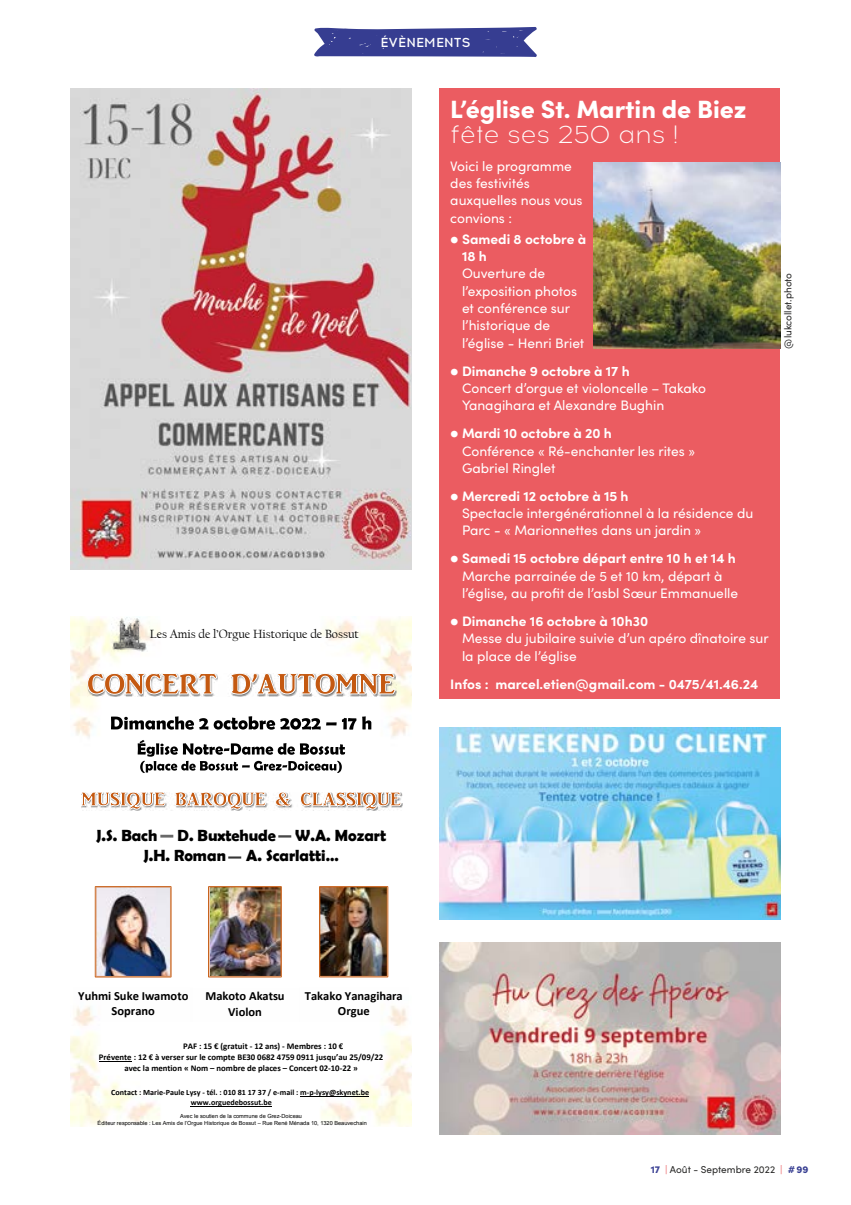
<style>
.page{position:relative;width:851px;height:1205px;background:#fff}
.page>*{position:absolute;margin:0;border:0;box-sizing:border-box;transform-origin:0 0}
.t1{font:900 25px "Sofia Pro";color:#fff}
.t2{font:300 25px "Acrom";color:#fff}
.t3{font:700 16.25px/20.8px "Berlin Sans FB Demi";color:#000;text-align:center}
.t4{font:13.75px/17.4px "Sofia Pro";color:#fff}
.t5{font:700 13.75px/17.4px "Sofia Pro";color:#fff}
.t6{font:500 13px "Acrom";letter-spacing:.01em;color:#fff}
.t7{font:700 12.5px/15.4px "Calibri";color:#000;text-align:center}
.t8{font:12.5px "Californian FB";color:#000}
.t9{font:10px "Sofia Pro";color:#282827}
.t10{font:700 8.75px "Calibri";color:#000}
.t11{font:700 8.12px/9.9px "Calibri";color:#000}
.t12{font:5.62px/6.5px "Arial";letter-spacing:.005em;color:#000}
.s1{font-weight:400;font-size:11.25px}
.s2{font-size:11.25px}
.s3{font-weight:700}
.s4{font-weight:900;color:#3e4496}
.s5{color:#ec6669}
.s6{font-weight:900;color:#363d91}
</style>
<div class="page">
<svg style="left:314px;top:27px;width:223px;height:30px;background:#4c529d"></svg>
<img style="left:439px;top:942px;width:341px;height:192px">
<img style="left:71px;top:89px;width:340px;height:481px">
<div style="left:439px;top:89px;width:341px;height:610px;background:#eb5c61"></div>
<img style="left:593px;top:162px;width:187px;height:186px">
<img style="left:71px;top:616px;width:340px;height:510px">
<img style="left:111px;top:618px;width:36px;height:33px">
<div style="left:166px;top:610px;width:146px;height:16px;background:#fff"></div>
<svg style="left:111px;top:716px;width:97px;height:14px"></svg>
<svg style="left:231px;top:716px;width:105px;height:14px"></svg>
<svg style="left:342px;top:716px;width:29px;height:13px"></svg>
<svg style="left:138px;top:740px;width:204px;height:33px"></svg>
<hr style="left:99px;top:1061px;width:33px;height:1px;background:#000">
<hr style="left:300px;top:1096px;width:69px;height:1px;background:#000">
<hr style="left:191px;top:1106px;width:81px;height:1px;background:#000">
<img style="left:88px;top:673px;width:308px;height:23px">
<svg style="left:87px;top:673px;width:308px;height:22px"></svg>
<svg style="left:81px;top:791px;width:320px;height:19px"></svg>
<svg style="left:278px;top:835px;width:13px;height:3px"></svg>
<svg style="left:228px;top:856px;width:13px;height:3px"></svg>
<svg style="left:160px;top:835px;width:13px;height:3px"></svg>
<img style="left:208px;top:886px;width:74px;height:91px">
<div style="left:190px;top:986px;width:110px;height:38px;background:#fff"></div>
<img style="left:300px;top:988px;width:108px;height:34px">
<img style="left:319px;top:886px;width:69px;height:91px">
<img style="left:74px;top:988px;width:116px;height:33px">
<img style="left:95px;top:886px;width:76px;height:91px">
<img style="left:439px;top:728px;width:341px;height:191px">
<p class="t8" style="left:150px;top:626px;width:210px">Les Amis de l’Orgue Historique de Bossut</p>
<p class="t6" style="left:380px;top:33px;width:92px">ÉVÈNEMENTS</p>
<h1 class="t1" style="left:450px;top:90px;width:298px">L’église St. Martin de Biez</h1>
<h1 class="t2" style="left:450px;top:119px;width:229px">fête ses 250 ans !</h1>
<p class="t4" style="left:450px;top:156px;width:134px">Voici le programme des festivités auxquelles nous vous convions :</p>
<p class="t5" style="left:462px;top:229px;width:126px;text-indent:-12px"><span class="s1">⬤</span> Samedi 8 octobre à<br>18 h</p>
<p class="t4" style="left:462px;top:264px;width:124px">Ouverture de l’exposition photos et conférence sur l’historique de l’église - Henri Briet</p>
<p class="t4" style="left:462px;top:361px;width:246px;text-indent:-12px"><span class="s2">⬤</span> <span class="s3">Dimanche 9 octobre à 17 h<br></span>Concert d’orgue et violoncelle – Takako<br>Yanagihara et Alexandre Bughin</p>
<p class="t4" style="left:462px;top:424px;width:234px;text-indent:-12px"><span class="s2">⬤</span> <span class="s3">Mardi 10 octobre à 20 h<br></span>Conférence « Ré-enchanter les rites »<br>Gabriel Ringlet</p>
<p class="t4" style="left:462px;top:486px;width:293px;text-indent:-12px"><span class="s2">⬤</span> <span class="s3">Mercredi 12 octobre à 15 h<br></span>Spectacle intergénérationnel à la résidence du<br>Parc - « Marionnettes dans un jardin »</p>
<p class="t4" style="left:462px;top:549px;width:278px;text-indent:-12px"><span class="s2">⬤</span> <span class="s3">Samedi 15 octobre départ entre 10 h et 14 h<br></span>Marche parrainée de 5 et 10 km, départ à l’église, au profit de l’asbl Sœur Emmanuelle</p>
<p class="t4" style="left:462px;top:612px;width:308px;text-indent:-12px"><span class="s2">⬤</span> <span class="s3">Dimanche 16 octobre à 10h30<br></span>Messe du jubilaire suivie d’un apéro dînatoire sur la place de l’église</p>
<p class="t5" style="left:450px;top:674px;width:309px">Infos : marcel.etien@gmail.com - 0475/41.46.24</p>
<p class="t9" style="left:780px;top:348px;width:77px;rotate:-90deg">@lukcollet.photo</p>
<p class="t3" style="left:96px;top:824px;width:291px">J.S. Bach D. Buxtehude W.A. Mozart<br>J.H. Roman A. Scarlatti…</p>
<p class="t7" style="left:78px;top:988px;width:112px">Yuhmi Suke Iwamoto<br>Soprano</p>
<p class="t7" style="left:205px;top:988px;width:81px">Makoto Akatsu<br>Violon</p>
<p class="t7" style="left:305px;top:988px;width:99px">Takako Yanagihara<br>Orgue</p>
<p class="t10" style="left:183px;top:1040px;width:162px">PAF : 15 € (gratuit - 12 ans) - Membres : 10 €</p>
<p class="t10" style="left:99px;top:1051px;width:286px">Prévente : 12 € à verser sur le compte BE30 0682 4759 0911 jusqu’au 25/09/22</p>
<p class="t10" style="left:124px;top:1061px;width:235px">avec la mention « Nom – nombre de places – Concert 02-10-22 »</p>
<p class="t11" style="left:191px;top:1087px;width:180px;text-indent:-79px">Contact : Marie-Paule Lysy - tél. : 010 81 17 37 / e-mail : m-p-lysy@skynet.be www.orguedebossut.be</p>
<p class="t12" style="left:98px;top:1113px;width:271px;text-indent:82px">Avec le soutien de la commune de Grez-Doiceau<br>Éditeur responsable : Les Amis de l’Orgue Historique de Bossut – Rue René Ménada 10, 1320 Beauvechain</p>
<p class="t9" style="left:650px;top:1162px;width:159px"><span class="s4">17</span> <span class="s5">|</span> Août - Septembre 2022 <span class="s5">|</span> <span class="s6">#99</span></p>
</div>
